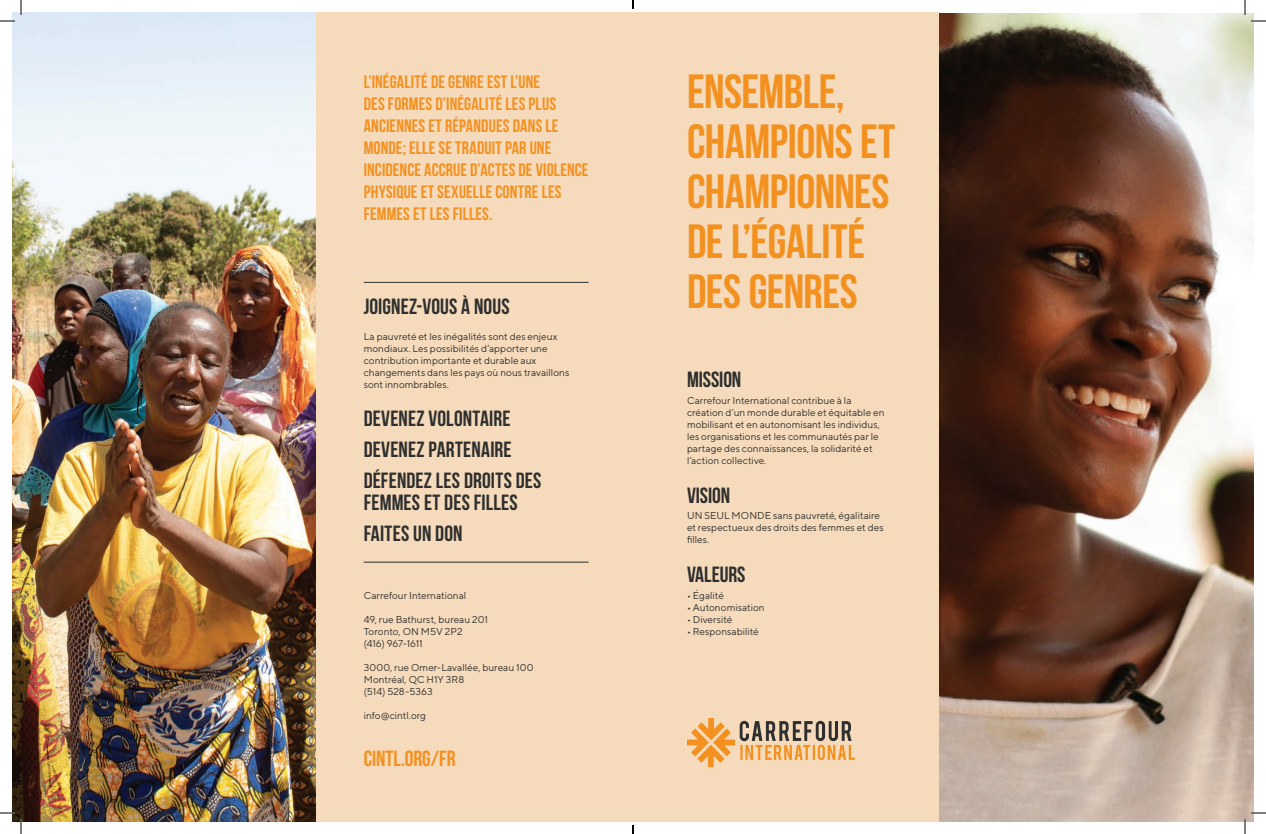
<style>
.page{position:relative;width:1266px;height:834px;background:#fff}
.page>*{position:absolute;margin:0;border:0;box-sizing:border-box;transform-origin:0 0}
.t1{font:700 48px/50px "Bebas Neue";letter-spacing:-.01em;color:#f39120}
.t2{font:700 22px/31px "Bebas Neue";letter-spacing:.005em;color:#2e2f2e}
.t3{font:700 22px "Bebas Neue";letter-spacing:-.005em;color:#f39120}
.t4{font:700 18px/22px "Bebas Neue";letter-spacing:.01em;color:#f39120}
.t5{font:10px/12px "TT Norms";color:#2e2f2e}
</style>
<div class="page">
<div style="left:633px;top:12px;width:307px;height:810px;background:#f5dabb"></div>
<div style="left:316px;top:12px;width:317px;height:810px;background:#f5dabb"></div>
<svg style="left:687px;top:718px;width:168px;height:49px"></svg>
<hr style="left:364px;top:282px;width:225px;height:1px;background:#2e2f2e">
<hr style="left:364px;top:562px;width:225px;height:1px;background:#2e2f2e">
<img style="left:939px;top:14px;width:315px;height:808px">
<img style="left:12px;top:12px;width:304px;height:810px">
<svg style="left:0;top:0;width:22px;height:22px"></svg>
<svg style="left:0;top:812px;width:22px;height:22px"></svg>
<svg style="left:1244px;top:0;width:22px;height:22px"></svg>
<svg style="left:1244px;top:812px;width:22px;height:22px"></svg>
<svg style="left:632px;top:0;width:2px;height:9px"></svg>
<svg style="left:632px;top:825px;width:2px;height:9px"></svg>
<h3 class="t4" style="left:364px;top:71px;width:226px">L’INÉGALITÉ DE GENRE EST L’UNE<br>DES FORMES D’INÉGALITÉ LES PLUS<br>ANCIENNES ET RÉPANDUES DANS LE<br>MONDE; ELLE SE TRADUIT PAR UNE<br>INCIDENCE ACCRUE D’ACTES DE VIOLENCE<br>PHYSIQUE ET SEXUELLE CONTRE LES<br>FEMMES ET LES FILLES.</h3>
<h2 class="t2" style="left:364px;top:291px;width:147px">JOIGNEZ-VOUS À NOUS</h2>
<p class="t5" style="left:364px;top:331px;width:207px">La pauvreté et les inégalités sont des enjeux mondiaux. Les possibilités d’apporter une contribution importante et durable aux changements dans les pays où nous travaillons sont innombrables.</p>
<h2 class="t2" style="left:364px;top:403px;width:179px">DEVENEZ VOLONTAIRE<br>DEVENEZ PARTENAIRE<br>DÉFENDEZ LES DROITS DES</h2>
<h2 class="t2" style="left:364px;top:487px;width:156px">FEMMES ET DES FILLES<br>FAITES UN DON</h2>
<p class="t5" style="left:364px;top:589px;width:104px">Carrefour International</p>
<p class="t5" style="left:364px;top:613px;width:126px">49, rue Bathurst, bureau 201<br>Toronto, ON M5V 2P2<br>(416) 967-1611</p>
<p class="t5" style="left:364px;top:661px;width:171px">3000, rue Omer-Lavallée, bureau 100<br>Montréal, QC H1Y 3R8<br>(514) 528-5363</p>
<p class="t5" style="left:364px;top:709px;width:64px">info@cintl.org</p>
<h2 class="t3" style="left:364px;top:747px;width:93px">CINTL.ORG/FR</h2>
<h1 class="t1" style="left:687px;top:66px;width:210px">ENSEMBLE,<br>CHAMPIONS ET<br>CHAMPIONNES<br>DE L’ÉGALITÉ<br>DES GENRES</h1>
<h2 class="t2" style="left:687px;top:364px;width:56px">MISSION</h2>
<p class="t5" style="left:687px;top:394px;width:199px">Carrefour International contribue à la création d’un monde durable et équitable en mobilisant et en autonomisant les individus, les organisations et les communautés par le partage des connaissances, la solidarité et l’action collective.</p>
<h2 class="t2" style="left:687px;top:479px;width:45px">VISION</h2>
<p class="t5" style="left:687px;top:510px;width:198px">UN SEUL MONDE sans pauvreté, égalitaire et respectueux des droits des femmes et des filles.</p>
<h2 class="t2" style="left:687px;top:559px;width:60px">VALEURS</h2>
<p class="t5" style="left:687px;top:589px;width:38px">• Égalité</p>
<p class="t5" style="left:687px;top:601px;width:79px">• Autonomisation</p>
<p class="t5" style="left:687px;top:613px;width:47px">• Diversité</p>
<p class="t5" style="left:687px;top:625px;width:73px">• Responsabilité</p>
</div>
